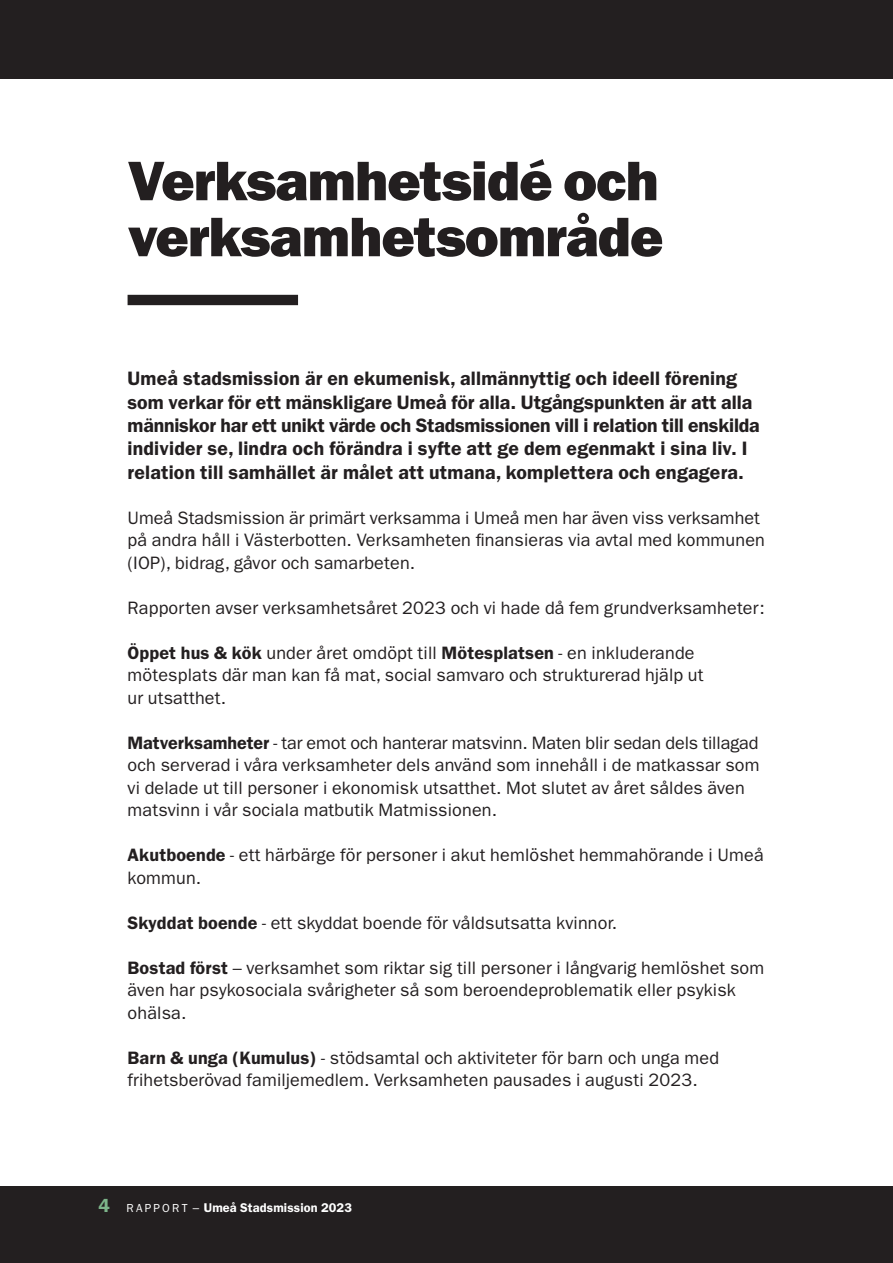
<style>
.page{position:relative;width:893px;height:1263px;background:#fff}
.page>*{position:absolute;margin:0;border:0;box-sizing:border-box;transform-origin:0 0}
.t1{font:55.95px/55.9px "ITC Franklin Gothic Std Hvy";letter-spacing:-.01em;color:#231f20}
.t2{font:600 19.5px/23.4px "ITC Franklin Gothic Std";letter-spacing:.01em;color:#231f20}
.t3{font:18px/22.5px "ITC Franklin Gothic Std";letter-spacing:.01em;color:#231f20}
.t4{font:600 12.75px "ITC Franklin Gothic Std";letter-spacing:.01em;color:#fff}
.s1{font-weight:600}
.s2{font-size:19.05px;color:#7db48a}
.s3{font-weight:400;font-size:11.7px}
.s4{font-weight:400}
</style>
<div class="page">
<div style="left:0;top:1186px;width:893px;height:77px;background:#231f20"></div>
<div style="left:0;top:0;width:893px;height:78px;background:#231f20"></div>
<div style="left:128px;top:295px;width:170px;height:10px;background:#231f20"></div>
<h1 class="t1" style="left:128px;top:153px;width:537px">Verksamhetsidé och verksamhetsområde</h1>
<p class="t2" style="left:128px;top:367px;width:634px">Umeå stadsmission är en ekumenisk, allmännyttig och ideell förening som verkar för ett mänskligare Umeå för alla. Utgångspunkten är att alla människor har ett unikt värde och Stadsmissionen vill i relation till enskilda individer se, lindra och förändra i syfte att ge dem egenmakt i sina liv. I relation till samhället är målet att utmana, komplettera och engagera.</p>
<p class="t3" style="left:128px;top:507px;width:639px">Umeå Stadsmission är primärt verksamma i Umeå men har även viss verksamhet på andra håll i Västerbotten. Verksamheten finansieras via avtal med kommunen (IOP), bidrag, gåvor och samarbeten.</p>
<p class="t3" style="left:128px;top:597px;width:639px">Rapporten avser verksamhetsåret 2023 och vi hade då fem grundverksamheter:</p>
<p class="t3" style="left:128px;top:642px;width:577px"><span class="s1">Öppet hus &amp; kök</span> under året omdöpt till <span class="s1">Mötesplatsen</span> - en inkluderande mötesplats där man kan få mat, social samvaro och strukturerad hjälp ut ur utsatthet.</p>
<p class="t3" style="left:128px;top:732px;width:633px"><span class="s1">Matverksamheter</span> - tar emot och hanterar matsvinn. Maten blir sedan dels tillagad och serverad i våra verksamheter dels använd som innehåll i de matkassar som vi delade ut till personer i ekonomisk utsatthet. Mot slutet av året såldes även matsvinn i vår sociala matbutik Matmissionen.</p>
<p class="t3" style="left:128px;top:844px;width:638px"><span class="s1">Akutboende</span> - ett härbärge för personer i akut hemlöshet hemmahörande i Umeå kommun.</p>
<p class="t3" style="left:128px;top:912px;width:491px"><span class="s1">Skyddat boende</span> - ett skyddat boende för våldsutsatta kvinnor.</p>
<p class="t3" style="left:128px;top:957px;width:638px"><span class="s1">Bostad först</span> – verksamhet som riktar sig till personer i långvarig hemlöshet som även har psykosociala svårigheter så som beroendeproblematik eller psykisk ohälsa.</p>
<p class="t3" style="left:128px;top:1047px;width:593px"><span class="s1">Barn &amp; unga (Kumulus)</span> - stödsamtal och aktiviteter för barn och unga med frihetsberövad familjemedlem. Verksamheten pausades i augusti 2023.</p>
<p class="t4" style="left:98px;top:1200px;width:255px"><span class="s2">4</span> <span class="s3">R A P P O R T</span> <span class="s4">–</span> Umeå Stadsmission 2023</p>
</div>
